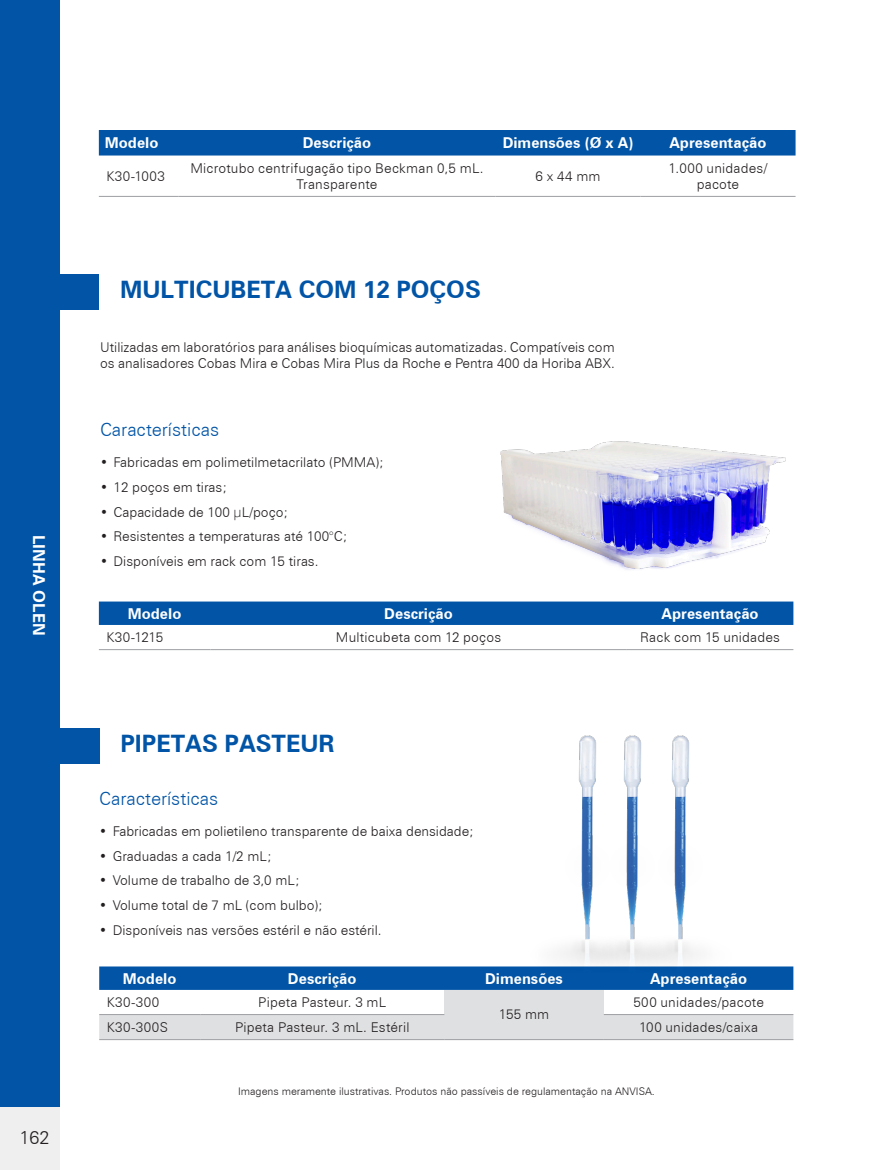
<style>
.page{position:relative;width:893px;height:1170px;background:#fff}
.page>*{position:absolute;margin:0;border:0;box-sizing:border-box;transform-origin:0 0}
.Título{font:700 24px "Zurich BT";color:#0154a6}
.Subtitulo_invisivel{font:300 18px "Zurich BT";color:#0154a6}
.t1{font:300 18px "Zurich BT";color:#231f20}
.t2{font:700 16.5px "Zurich BT";letter-spacing:.01em;color:#fff}
.tabela_titulo{font:700 15px "Zurich BT";color:#fff}
.Texto_corrido{font:300 13.5px/16.2px "Zurich BT";color:#231f20}
.texto_tabela{font:300 13.5px/16.2px "Zurich BT";letter-spacing:.015em;color:#231f20;text-align:center}
.t3{font:300 10.5px "Zurich BT";color:#231f20}
.s1{font-family:"Open Sans"}
</style>
<div class="page">
<div style="left:0;top:1091px;width:60px;height:78px;background:#efeff0"></div>
<div style="left:0;top:0;width:60px;height:1107px;background:#0154a6"></div>
<div style="left:99px;top:130px;width:696px;height:25px;background:#0154a6"></div>
<hr style="left:99px;top:196px;width:79px;height:1px;background:#9d9fa2">
<hr style="left:178px;top:196px;width:318px;height:1px;background:#9d9fa2">
<hr style="left:496px;top:196px;width:144px;height:1px;background:#9d9fa2">
<hr style="left:640px;top:196px;width:155px;height:1px;background:#9d9fa2">
<div style="left:99px;top:966px;width:694px;height:23px;background:#0154a6"></div>
<div style="left:444px;top:989px;width:160px;height:50px;background:#dfe0e2"></div>
<div style="left:99px;top:1014px;width:694px;height:25px;background:#dfe0e2"></div>
<hr style="left:444px;top:1039px;width:160px;height:1px;background:#9d9fa2">
<hr style="left:99px;top:1014px;width:101px;height:1px;background:#9d9fa2">
<hr style="left:200px;top:1014px;width:244px;height:1px;background:#9d9fa2">
<hr style="left:99px;top:1039px;width:101px;height:1px;background:#9d9fa2">
<hr style="left:200px;top:1039px;width:244px;height:1px;background:#9d9fa2">
<hr style="left:604px;top:1014px;width:189px;height:1px;background:#9d9fa2">
<hr style="left:604px;top:1039px;width:189px;height:1px;background:#9d9fa2">
<img style="left:496px;top:966px;width:45px;height:6px">
<img style="left:541px;top:735px;width:48px;height:237px">
<img style="left:589px;top:735px;width:187px;height:237px">
<div style="left:0;top:728px;width:99px;height:35px;background:#0154a6"></div>
<div style="left:99px;top:601px;width:694px;height:24px;background:#0154a6"></div>
<hr style="left:99px;top:649px;width:111px;height:1px;background:#9d9fa2">
<hr style="left:210px;top:649px;width:417px;height:1px;background:#9d9fa2">
<hr style="left:627px;top:649px;width:166px;height:1px;background:#9d9fa2">
<img style="left:500px;top:441px;width:286px;height:129px">
<div style="left:0;top:274px;width:99px;height:36px;background:#0154a6"></div>
<p class="t2" style="left:49px;top:534px;width:102px;rotate:90deg">LINHA OLEN</p>
<h2 class="t1" style="left:20px;top:1126px;width:31px">162</h2>
<p class="tabela_titulo" style="left:105px;top:134px;width:55px">Modelo</p>
<p class="tabela_titulo" style="left:303px;top:134px;width:70px">Descrição</p>
<p class="tabela_titulo" style="left:503px;top:134px;width:132px">Dimensões (Ø x A)</p>
<p class="tabela_titulo" style="left:669px;top:134px;width:98px">Apresentação</p>
<p class="texto_tabela" style="left:107px;top:168px;width:60px">K30-1003</p>
<p class="texto_tabela" style="left:191px;top:159px;width:294px">Microtubo centrifugação tipo Beckman 0,5 mL.<br>Transparente</p>
<p class="texto_tabela" style="left:535px;top:168px;width:67px">6 x 44 mm</p>
<p class="texto_tabela" style="left:668px;top:159px;width:100px">1.000 unidades/ pacote</p>
<p class="Título" style="left:120px;top:275px;width:362px">MULTICUBETA COM 12 POÇOS</p>
<p class="Texto_corrido" style="left:100px;top:339px;width:516px">Utilizadas em laboratórios para análises bioquímicas automatizadas. Compatíveis com os analisadores Cobas Mira e Cobas Mira Plus da Roche e Pentra 400 da Horiba ABX.</p>
<p class="Subtitulo_invisivel" style="left:100px;top:418px;width:121px">Características</p>
<p class="Texto_corrido" style="left:100px;top:454px;width:285px">• Fabricadas em polimetilmetacrilato (PMMA);</p>
<p class="Texto_corrido" style="left:100px;top:479px;width:129px">• 12 poços em tiras;</p>
<p class="Texto_corrido" style="left:100px;top:503px;width:190px">• Capacidade de 100 <span class="s1">μ</span>L/poço;</p>
<p class="Texto_corrido" style="left:100px;top:528px;width:249px">• Resistentes a temperaturas até 100°C;</p>
<p class="Texto_corrido" style="left:100px;top:553px;width:220px">• Disponíveis em rack com 15 tiras.</p>
<p class="tabela_titulo" style="left:128px;top:604px;width:55px">Modelo</p>
<p class="tabela_titulo" style="left:384px;top:604px;width:70px">Descrição</p>
<p class="tabela_titulo" style="left:662px;top:604px;width:98px">Apresentação</p>
<p class="texto_tabela" style="left:107px;top:629px;width:58px">K30-1215</p>
<p class="texto_tabela" style="left:336px;top:629px;width:167px">Multicubeta com 12 poços</p>
<p class="texto_tabela" style="left:640px;top:629px;width:141px">Rack com 15 unidades</p>
<p class="Título" style="left:120px;top:729px;width:215px">PIPETAS PASTEUR</p>
<p class="Subtitulo_invisivel" style="left:99px;top:787px;width:121px">Características</p>
<p class="Texto_corrido" style="left:99px;top:822px;width:376px">• Fabricadas em polietileno transparente de baixa densidade;</p>
<p class="Texto_corrido" style="left:99px;top:847px;width:174px">• Graduadas a cada 1/2 mL;</p>
<p class="Texto_corrido" style="left:99px;top:872px;width:202px">• Volume de trabalho de 3,0 mL;</p>
<p class="Texto_corrido" style="left:99px;top:896px;width:225px">• Volume total de 7 mL (com bulbo);</p>
<p class="Texto_corrido" style="left:99px;top:921px;width:284px">• Disponíveis nas versões estéril e não estéril.</p>
<p class="tabela_titulo" style="left:123px;top:969px;width:55px">Modelo</p>
<p class="tabela_titulo" style="left:288px;top:969px;width:70px">Descrição</p>
<p class="tabela_titulo" style="left:485px;top:969px;width:79px">Dimensões</p>
<p class="tabela_titulo" style="left:650px;top:969px;width:98px">Apresentação</p>
<p class="texto_tabela" style="left:107px;top:993px;width:54px">K30-300</p>
<p class="texto_tabela" style="left:258px;top:993px;width:129px">Pipeta Pasteur. 3 mL</p>
<p class="texto_tabela" style="left:499px;top:1006px;width:52px">155 mm</p>
<p class="texto_tabela" style="left:633px;top:993px;width:132px">500 unidades/pacote</p>
<p class="texto_tabela" style="left:107px;top:1018px;width:63px">K30-300S</p>
<p class="texto_tabela" style="left:235px;top:1018px;width:176px">Pipeta Pasteur. 3 mL. Estéril</p>
<p class="texto_tabela" style="left:639px;top:1018px;width:120px">100 unidades/caixa</p>
<p class="t3" style="left:238px;top:1084px;width:418px">Imagens meramente ilustrativas. Produtos não passíveis de regulamentação na ANVISA.</p>
</div>
